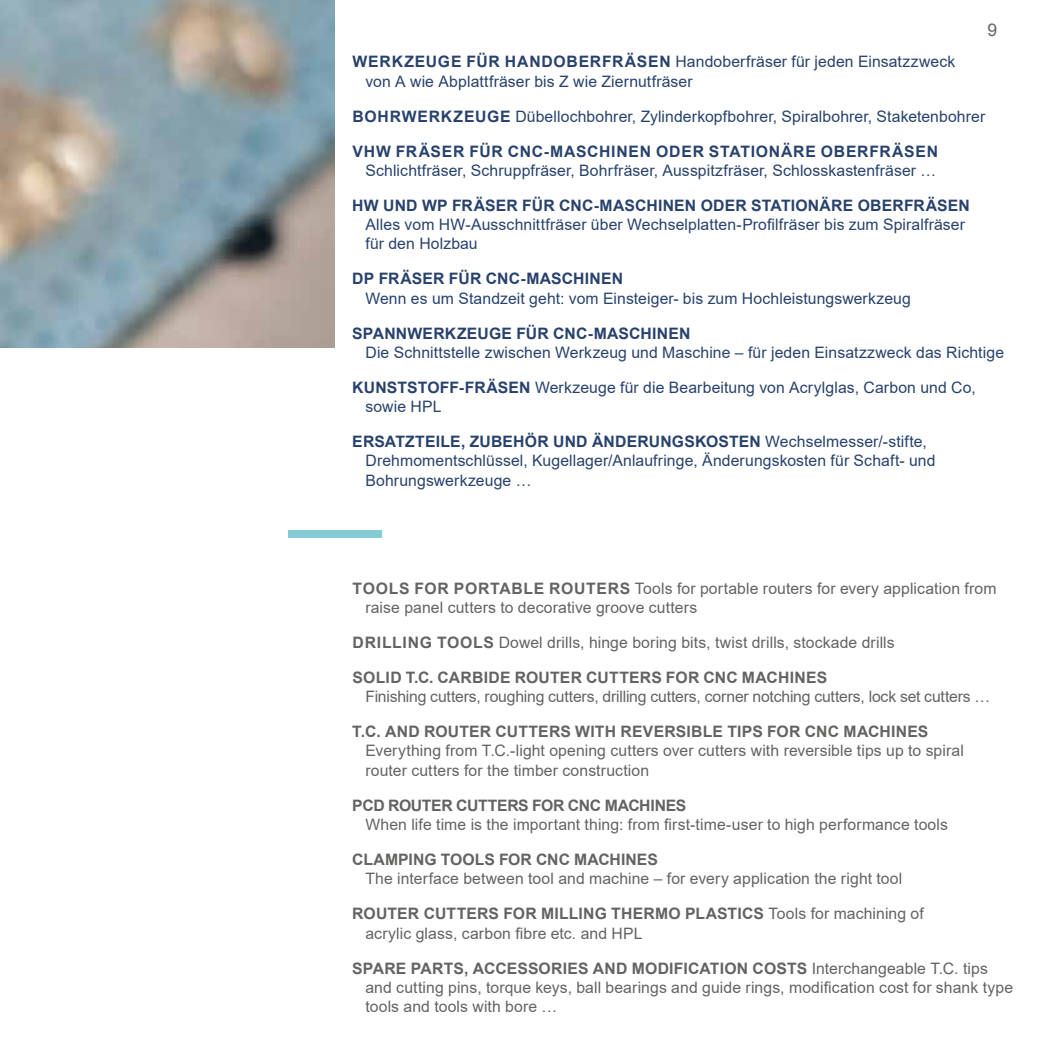
<style>
.page{position:relative;width:1042px;height:1042px;background:#fff}
.page>*{position:absolute;margin:0;border:0;box-sizing:border-box;transform-origin:0 0}
.t1{font:17.5px "Arial";color:#636362}
.t2{font:15.75px/19.2px "Arial";letter-spacing:.01em;color:#28426d}
.t3{font:15.75px/19.2px "Arial";letter-spacing:.005em;color:#636362}
.t4{font:700 15.75px "Arial";letter-spacing:.005em;color:#636362}
.t5{font:700 15.75px "Arial";letter-spacing:.015em;color:#28426d}
.t6{font:15.75px "Arial";letter-spacing:-.015em;color:#636362}
.t7{font:700 15.75px "Arial";letter-spacing:.05em;color:#28426d}
.t8{font:700 15.75px "Arial";letter-spacing:-.025em;color:#636362}
.s1{font-weight:700}
</style>
<div class="page">
<img style="left:0;top:0;width:335px;height:348px">
<div style="left:288px;top:530px;width:93px;height:8px;background:#83ccd4"></div>
<p class="t1" style="left:987px;top:17px;width:11px">9</p>
<p class="t2" style="left:365px;top:52px;width:591px;text-indent:-13px"><span class="s1">WERKZEUGE FÜR HANDOBERFRÄSEN</span> Handoberfräser für jeden Einsatzzweck von A wie Abplattfräser bis Z wie Ziernutfräser</p>
<p class="t2" style="left:352px;top:106px;width:634px"><span class="s1">BOHRWERKZEUGE</span> Dübellochbohrer, Zylinderkopfbohrer, Spiralbohrer, Staketenbohrer</p>
<p class="t7" style="left:352px;top:140px;width:587px">VHW FRÄSER FÜR CNC-MASCHINEN ODER STATIONÄRE OBERFRÄSEN</p>
<p class="t2" style="left:365px;top:161px;width:572px">Schlichtfräser, Schruppfräser, Bohrfräser, Ausspitzfräser, Schlosskastenfräser …</p>
<p class="t5" style="left:352px;top:194px;width:619px">HW UND WP FRÄSER FÜR CNC-MASCHINEN ODER STATIONÄRE OBERFRÄSEN</p>
<p class="t2" style="left:365px;top:215px;width:601px">Alles vom HW-Ausschnittfräser über Wechselplatten-Profilfräser bis zum Spiralfräser für den Holzbau</p>
<p class="t5" style="left:352px;top:268px;width:272px">DP FRÄSER FÜR CNC-MASCHINEN</p>
<p class="t2" style="left:365px;top:288px;width:547px">Wenn es um Standzeit geht: vom Einsteiger- bis zum Hochleistungswerkzeug</p>
<p class="t5" style="left:352px;top:322px;width:340px">SPANNWERKZEUGE FÜR CNC-MASCHINEN</p>
<p class="t2" style="left:365px;top:342px;width:640px">Die Schnittstelle zwischen Werkzeug und Maschine – für jeden Einsatzzweck das Richtige</p>
<p class="t2" style="left:365px;top:377px;width:612px;text-indent:-13px"><span class="s1">KUNSTSTOFF-FRÄSEN</span> Werkzeuge für die Bearbeitung von Acrylglas, Carbon und Co, sowie HPL</p>
<p class="t2" style="left:365px;top:432px;width:571px;text-indent:-13px"><span class="s1">ERSATZTEILE, ZUBEHÖR UND ÄNDERUNGSKOSTEN</span> Wechselmesser/-stifte,<br>Drehmomentschlüssel, Kugellager/Anlaufringe, Änderungskosten für Schaft- und<br>Bohrungswerkzeuge …</p>
<p class="t3" style="left:365px;top:578px;width:632px;text-indent:-13px"><span class="s1">TOOLS FOR PORTABLE ROUTERS</span> Tools for portable routers for every application from raise panel cutters to decorative groove cutters</p>
<p class="t3" style="left:352px;top:633px;width:544px"><span class="s1">DRILLING TOOLS</span> Dowel drills, hinge boring bits, twist drills, stockade drills</p>
<p class="t4" style="left:352px;top:666px;width:476px">SOLID T.C. CARBIDE ROUTER CUTTERS FOR CNC MACHINES</p>
<p class="t6" style="left:365px;top:686px;width:626px">Finishing cutters, roughing cutters, drilling cutters, corner notching cutters, lock set cutters …</p>
<p class="t4" style="left:352px;top:720px;width:577px">T.C. AND ROUTER CUTTERS WITH REVERSIBLE TIPS FOR CNC MACHINES</p>
<p class="t3" style="left:365px;top:741px;width:600px">Everything from T.C.-light opening cutters over cutters with reversible tips up to spiral router cutters for the timber construction</p>
<p class="t8" style="left:352px;top:794px;width:335px">PCD ROUTER CUTTERS FOR CNC MACHINES</p>
<p class="t3" style="left:365px;top:815px;width:584px">When life time is the important thing: from first-time-user to high performance tools</p>
<p class="t4" style="left:352px;top:848px;width:307px">CLAMPING TOOLS FOR CNC MACHINES</p>
<p class="t3" style="left:365px;top:869px;width:538px">The interface between tool and machine – for every application the right tool</p>
<p class="t3" style="left:365px;top:904px;width:560px;text-indent:-13px"><span class="s1">ROUTER CUTTERS FOR MILLING THERMO PLASTICS</span> Tools for machining of acrylic glass, carbon fibre etc. and HPL</p>
<p class="t3" style="left:365px;top:958px;width:649px;text-indent:-13px"><span class="s1">SPARE PARTS, ACCESSORIES AND MODIFICATION COSTS</span> Interchangeable T.C. tips and cutting pins, torque keys, ball bearings and guide rings, modification cost for shank type tools and tools with bore …</p>
</div>
